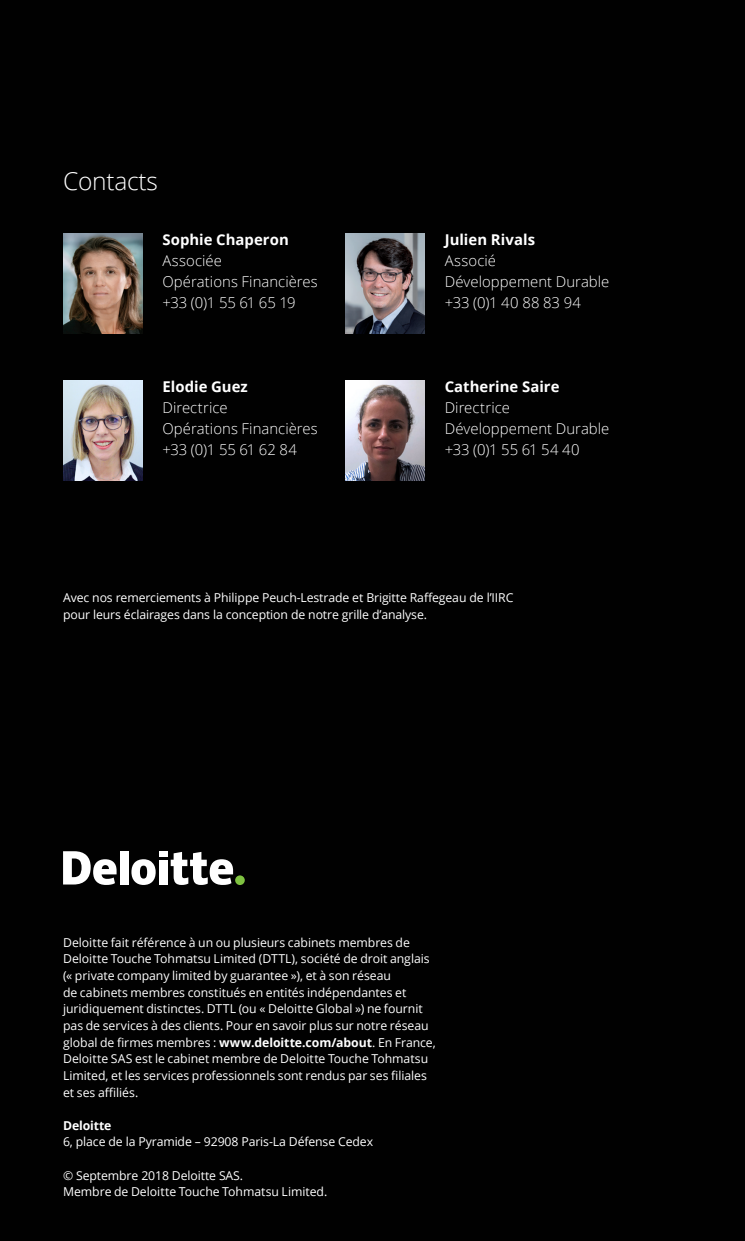
<style>
.page{position:relative;width:745px;height:1241px;background:#fff}
.page>*{position:absolute;margin:0;border:0;box-sizing:border-box;transform-origin:0 0}
.Story_heading_light{font:300 24.5px "Open Sans";letter-spacing:-.01em;color:#fff}
.Body_copy__8_5_12pt{font:300 14.88px "Open Sans";letter-spacing:.005em;color:#fff}
.Subhead_A__8_5_12pt{font:700 14.88px "Open Sans";letter-spacing:.005em;color:#fff}
.Footer_copy{font:12.25px/16.6px "Open Sans";letter-spacing:-.005em;color:#fff}
.Disclaimers__7_9_5pt{font:12.25px/16.6px "Open Sans";letter-spacing:-.01em;color:#fff}
.Disclaimers__7_9_5pt-2{font:700 12.25px "Open Sans";letter-spacing:-.01em;color:#fff}
.s1{font-weight:700}
</style>
<div class="page">
<div style="left:0;top:0;width:744px;height:1240px;background:#010101"></div>
<div style="left:235px;top:875px;width:9px;height:9px;background:#7fc241;border-radius:50%"></div>
<div style="left:120px;top:851px;width:8px;height:33px;background:#fff"></div>
<svg style="left:131px;top:859px;width:24px;height:25px"></svg>
<div style="left:159px;top:859px;width:8px;height:25px;background:#fff"></div>
<div style="left:159px;top:851px;width:8px;height:5px;background:#fff"></div>
<svg style="left:170px;top:852px;width:63px;height:32px"></svg>
<svg style="left:63px;top:851px;width:53px;height:33px"></svg>
<img style="left:63px;top:234px;width:79px;height:99px">
<img style="left:345px;top:234px;width:79px;height:99px">
<img style="left:63px;top:381px;width:79px;height:99px">
<img style="left:345px;top:381px;width:79px;height:99px">
<p class="Story_heading_light" style="left:63px;top:164px;width:96px">Contacts</p>
<p class="Subhead_A__8_5_12pt" style="left:162px;top:229px;width:128px">Sophie Chaperon</p>
<p class="Body_copy__8_5_12pt" style="left:162px;top:250px;width:61px">Associée</p>
<p class="Body_copy__8_5_12pt" style="left:162px;top:271px;width:157px">Opérations Financières</p>
<p class="Body_copy__8_5_12pt" style="left:162px;top:292px;width:134px">+33 (0)1 55 61 65 19</p>
<p class="Subhead_A__8_5_12pt" style="left:162px;top:376px;width:87px">Elodie Guez</p>
<p class="Body_copy__8_5_12pt" style="left:162px;top:397px;width:67px">Directrice</p>
<p class="Body_copy__8_5_12pt" style="left:162px;top:418px;width:157px">Opérations Financières</p>
<p class="Body_copy__8_5_12pt" style="left:162px;top:439px;width:136px">+33 (0)1 55 61 62 84</p>
<p class="Subhead_A__8_5_12pt" style="left:444px;top:229px;width:92px">Julien Rivals</p>
<p class="Body_copy__8_5_12pt" style="left:444px;top:250px;width:53px">Associé</p>
<p class="Body_copy__8_5_12pt" style="left:444px;top:271px;width:166px">Développement Durable</p>
<p class="Body_copy__8_5_12pt" style="left:444px;top:292px;width:138px">+33 (0)1 40 88 83 94</p>
<p class="Subhead_A__8_5_12pt" style="left:444px;top:376px;width:116px">Catherine Saire</p>
<p class="Body_copy__8_5_12pt" style="left:444px;top:397px;width:67px">Directrice</p>
<p class="Body_copy__8_5_12pt" style="left:444px;top:418px;width:166px">Développement Durable</p>
<p class="Body_copy__8_5_12pt" style="left:444px;top:439px;width:136px">+33 (0)1 55 61 54 40</p>
<p class="Disclaimers__7_9_5pt" style="left:63px;top:589px;width:451px">Avec nos remerciements à Philippe Peuch-Lestrade et Brigitte Raffegeau de l’IIRC pour leurs éclairages dans la conception de notre grille d’analyse.</p>
<p class="Footer_copy" style="left:63px;top:933px;width:374px">Deloitte fait référence à un ou plusieurs cabinets membres de Deloitte Touche Tohmatsu Limited (DTTL), société de droit anglais (« private company limited by guarantee »), et à son réseau<br>de cabinets membres constitués en entités indépendantes et juridiquement distinctes. DTTL (ou « Deloitte Global ») ne fournit pas de services à des clients. Pour en savoir plus sur notre réseau global de firmes membres : <span class="s1">www.deloitte.com/about</span>. En France, Deloitte SAS est le cabinet membre de Deloitte Touche Tohmatsu Limited, et les services professionnels sont rendus par ses filiales et ses affiliés.</p>
<p class="Disclaimers__7_9_5pt-2" style="left:63px;top:1116px;width:50px">Deloitte</p>
<p class="Disclaimers__7_9_5pt" style="left:63px;top:1133px;width:311px">6, place de la Pyramide – 92908 Paris-La Défense Cedex</p>
<p class="Footer_copy" style="left:63px;top:1166px;width:265px">© Septembre 2018 Deloitte SAS.<br>Membre de Deloitte Touche Tohmatsu Limited.</p>
</div>
